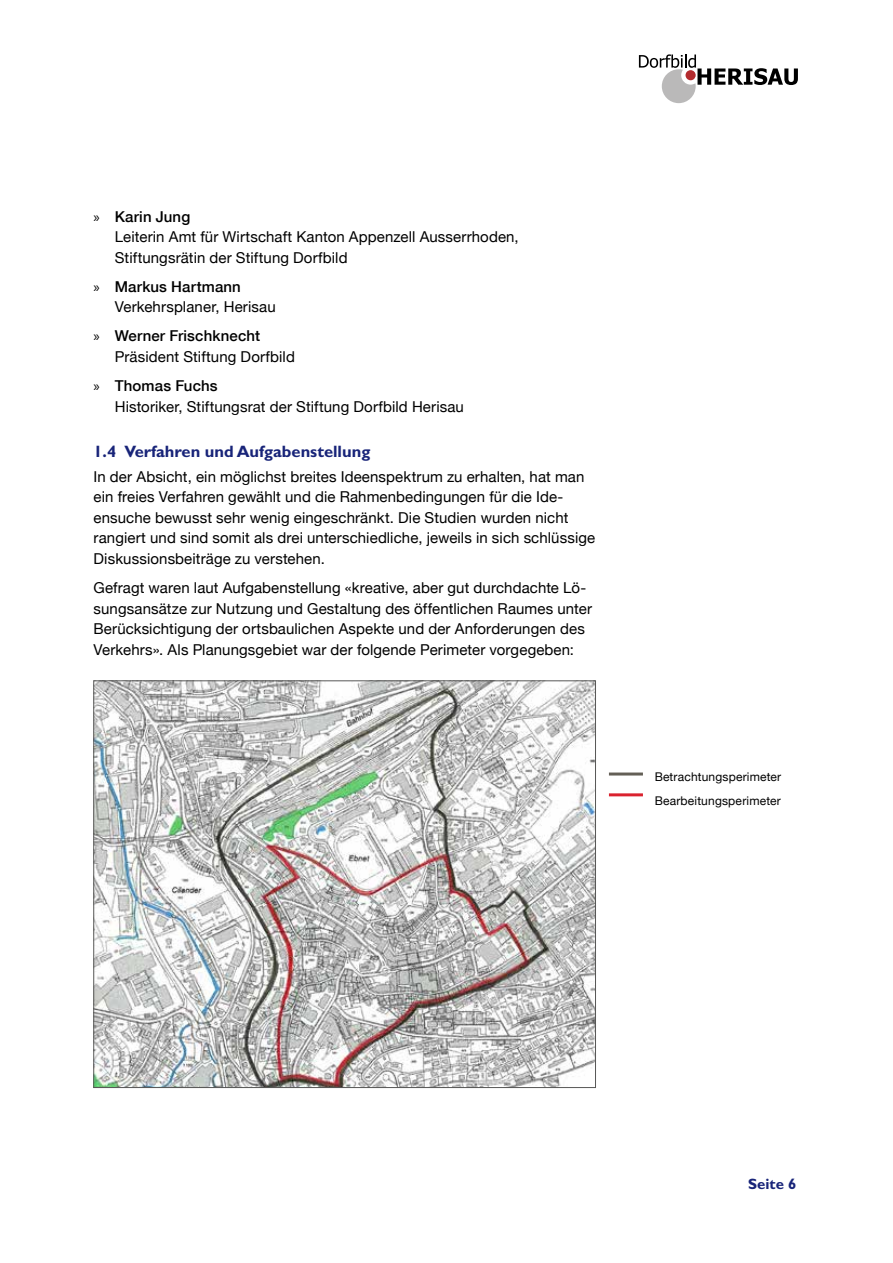
<style>
.page{position:relative;width:893px;height:1263px;background:#fff}
.page>*{position:absolute;margin:0;border:0;box-sizing:border-box;transform-origin:0 0}
.t1{font:700 16.5px "Gill Sans Std";color:#182479}
.t2{font:15px/20.5px "Helvetica Neue";letter-spacing:.005em;color:#000}
.t3{font:700 15px "Gill Sans Std";color:#182479}
.t4{font:12px/23.5px "Helvetica Neue";letter-spacing:.015em;color:#000}
.s1{font-family:"Myriad Pro"}
.s2{font-weight:500}
</style>
<div class="page">
<svg style="left:639px;top:54px;width:159px;height:49px"></svg>
<img style="left:96px;top:683px;width:498px;height:403px">
<hr style="left:609px;top:772px;width:34px;height:3px;background:#635f56">
<hr style="left:609px;top:793px;width:34px;height:3px;background:#da222e">
<p class="t2" style="left:115px;top:206px;width:405px;text-indent:-21px"><span class="s1">»</span> <span class="s2">Karin Jung<br></span>Leiterin Amt für Wirtschaft Kanton Appenzell Ausserrhoden,<br>Stiftungsrätin der Stiftung Dorfbild</p>
<p class="t2" style="left:115px;top:276px;width:162px;text-indent:-21px"><span class="s1">»</span> <span class="s2">Markus Hartmann<br></span>Verkehrsplaner, Herisau</p>
<p class="t2" style="left:115px;top:326px;width:182px;text-indent:-21px"><span class="s1">»</span> <span class="s2">Werner Frischknecht<br></span>Präsident Stiftung Dorfbild</p>
<p class="t2" style="left:115px;top:375px;width:351px;text-indent:-21px"><span class="s1">»</span> <span class="s2">Thomas Fuchs<br></span>Historiker, Stiftungsrat der Stiftung Dorfbild Herisau</p>
<p class="t1" style="left:94px;top:442px;width:278px">1.4 Verfahren und Aufgabenstellung</p>
<p class="t2" style="left:94px;top:466px;width:503px">In der Absicht, ein möglichst breites Ideenspektrum zu erhalten, hat man ein freies Verfahren gewählt und die Rahmenbedingungen für die Ide&shy;ensuche bewusst sehr wenig eingeschränkt. Die Studien wurden nicht rangiert und sind somit als drei unterschiedliche, jeweils in sich schlüssige Diskussionsbeiträge zu verstehen.</p>
<p class="t2" style="left:94px;top:577px;width:500px">Gefragt waren laut Aufgabenstellung «kreative, aber gut durchdachte Lö&shy;sungsansätze zur Nutzung und Gestaltung des öffentlichen Raumes unter Berücksichtigung der ortsbaulichen Aspekte und der Anforderungen des Verkehrs». Als Planungsgebiet war der folgende Perimeter vorgegeben:</p>
<p class="t4" style="left:655px;top:765px;width:128px">Betrachtungsperimeter<br>Bearbeitungsperimeter</p>
<p class="t3" style="left:748px;top:1175px;width:50px">Seite 6</p>
</div>
